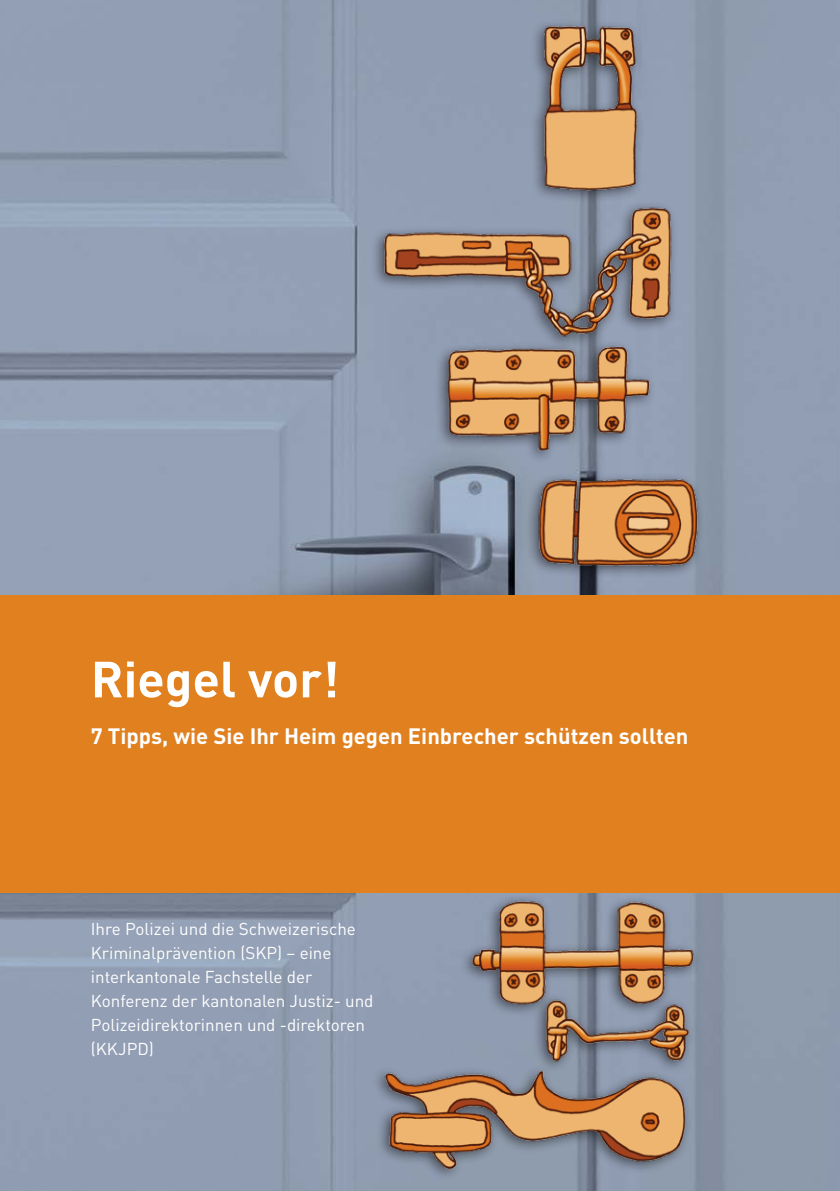
<style>
.page{position:relative;width:840px;height:1191px;background:#fff}
.page>*{position:absolute;margin:0;border:0;box-sizing:border-box;transform-origin:0 0}
.t1{font:700 50px "DIN Weber";color:#fff}
.t2{font:700 22px "DIN Weber";color:#fff}
.t3{font:17px/24px "DIN Weber";color:#fff}
</style>
<div class="page">
<img style="left:0;top:0;width:839px;height:1191px">
<img style="left:353px;top:0;width:377px;height:1191px">
<div style="left:0;top:595px;width:839px;height:298px;background:#e0801f"></div>
<h1 class="t1" style="left:91px;top:646px;width:250px">Riegel vor!</h1>
<p class="t2" style="left:91px;top:721px;width:599px">7 Tipps, wie Sie Ihr Heim gegen Einbrecher schützen sollten</p>
<p class="t3" style="left:91px;top:916px;width:284px">Ihre Polizei und die Schweizerische<br>Kriminalprävention (SKP) – eine interkantonale Fachstelle der<br>Konferenz der kantonalen Justiz- und<br>Polizeidirektorinnen und -direktoren (KKJPD)</p>
</div>
